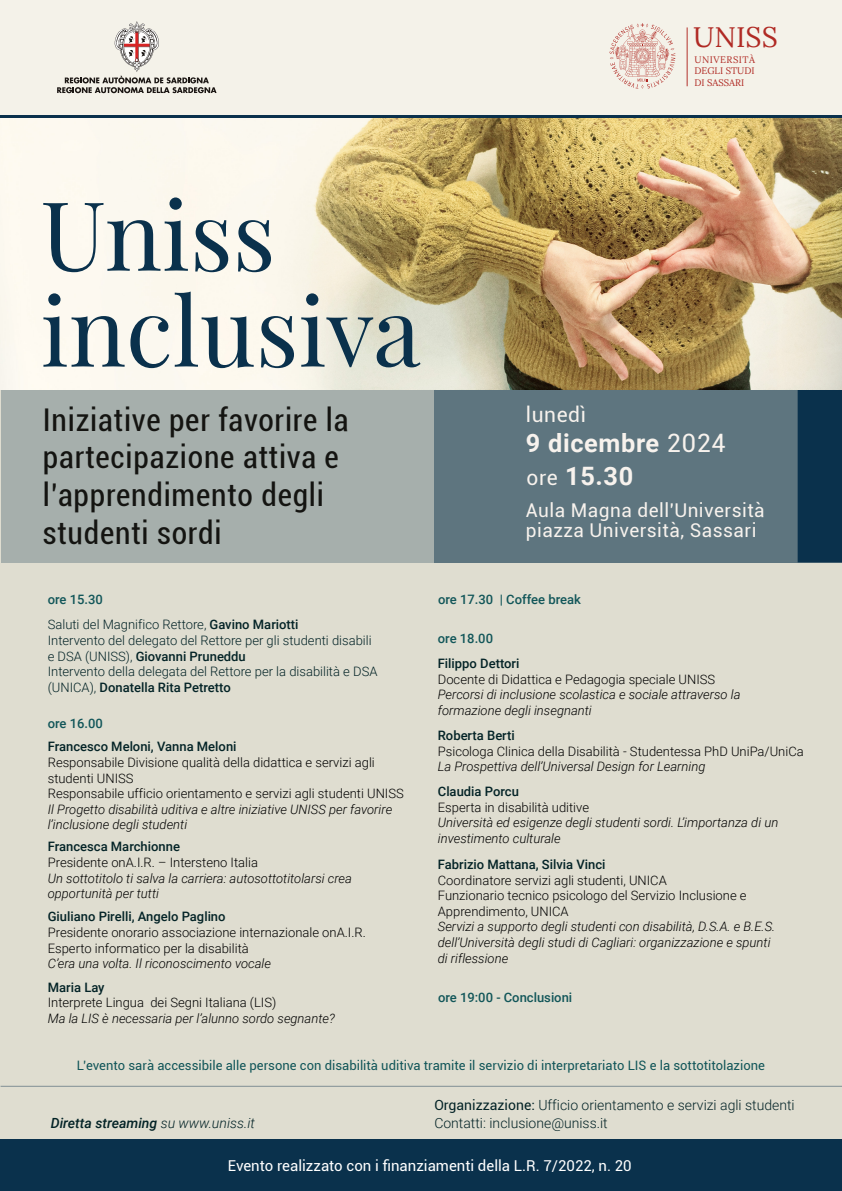
<style>
.page{position:relative;width:842px;height:1191px;background:#fff}
.page>*{position:absolute;margin:0;border:0;box-sizing:border-box;transform-origin:0 0}
.t1{font:95.9px/95.9px "Playfair Display";color:#0a314c}
.t2{font:condensed 31.4px/37.6px "Roboto";letter-spacing:.025em;color:#141411}
.t3{font:28.3px "Lora";color:#b02a24}
.t4{font:700 25.3px/32.5px "Roboto";letter-spacing:.025em;color:#f7f2ed}
.t5{font:21px "Roboto";letter-spacing:.025em;color:#f7f2ed}
.t6{font:19px/19.7px "Roboto";letter-spacing:.025em;color:#f7f2ed}
.t7{font:15px "Roboto";color:#fff}
.t8{font:300 14px "Roboto";color:#032326}
.t9{font:italic 500 14px "Roboto";color:#032326}
.t10{font:italic 300 13px/15.6px "Roboto";color:#000}
.t11{font:300 13px/15.6px "Roboto";color:#000}
.t12{font:300 13px/15.6px "Roboto";color:#032326}
.t13{font:500 13px "Roboto";color:#032326}
.t14{font:13px "Roboto";color:#125659}
.t15{font:500 13px "Roboto";color:#125659}
.t16{font:9.5px/11.8px "Lora";color:#b02a24;text-align:justify}
.s1{font-weight:400}
.s2{font-weight:400;font-size:21px}
.s3{font-weight:500}
.s4{font-weight:300}
</style>
<div class="page">
<div style="left:0;top:388px;width:842px;height:797px;background:#dfddd0"></div>
<div style="left:0;top:0;width:842px;height:283px;background:#f4f2e9"></div>
<div style="left:0;top:1139px;width:842px;height:52px;background:#0a314c"></div>
<svg style="left:609px;top:23px;width:66px;height:66px"></svg>
<hr style="left:687px;top:27px;width:1px;height:59px;background:#b02a24">
<div style="left:1px;top:388px;width:841px;height:174px;background:#a6afac"></div>
<div style="left:434px;top:388px;width:408px;height:174px;background:#5e757f"></div>
<div style="left:798px;top:388px;width:44px;height:174px;background:#0a314c"></div>
<svg style="left:57px;top:21px;width:160px;height:72px"></svg>
<img style="left:0;top:118px;width:842px;height:271px">
<hr style="left:1px;top:1085px;width:841px;height:1px;background:#0e314c">
<hr style="left:0;top:115px;width:842px;height:3px;background:#0a314c">
<h3 class="t3" style="left:693px;top:16px;width:86px">UNISS</h3>
<p class="t16" style="left:694px;top:53px;width:62px">UNIVERSITÀ DEGLI STUDI DI SASSARI</p>
<h1 class="t1" style="left:41px;top:186px;width:381px">Uniss inclusiva</h1>
<h2 class="t2" style="left:43px;top:400px;width:307px">Iniziative per favorire la partecipazione attiva e l’apprendimento degli studenti sordi</h2>
<h3 class="t5" style="left:526px;top:400px;width:61px">lunedì</h3>
<h3 class="t4" style="left:526px;top:426px;width:201px">9 dicembre <span class="s1">2024 </span><span class="s2">ore</span> 15.30</h3>
<h3 class="t6" style="left:526px;top:500px;width:240px">Aula Magna dell'Università piazza Università, Sassari</h3>
<p class="t15" style="left:48px;top:590px;width:57px">ore 15.30</p>
<p class="t12" style="left:48px;top:616px;width:331px">Saluti del Magnifico Rettore, <span class="s3">Gavino Mariotti<br></span>Intervento del delegato del Rettore per gli studenti disabili e DSA (UNISS), <span class="s3">Giovanni Pruneddu<br></span>Intervento della delegata del Rettore per la disabilità e DSA (UNICA), <span class="s3">Donatella Rita Petretto</span></p>
<p class="t15" style="left:48px;top:714px;width:57px">ore 16.00</p>
<p class="t13" style="left:48px;top:737px;width:190px">Francesco Meloni, Vanna Meloni</p>
<p class="t11" style="left:48px;top:754px;width:357px">Responsabile Divisione qualità della didattica e servizi agli studenti UNISS<br>Responsabile ufficio orientamento e servizi agli studenti UNISS</p>
<p class="t10" style="left:48px;top:801px;width:346px">Il Progetto disabilità uditiva e altre iniziative UNISS per favorire l’inclusione degli studenti</p>
<p class="t13" style="left:48px;top:837px;width:134px">Francesca Marchionne</p>
<p class="t11" style="left:48px;top:854px;width:212px">Presidente onA.I.R. – Intersteno Italia</p>
<p class="t10" style="left:48px;top:869px;width:306px">Un sottotitolo ti salva la carriera: autosottotitolarsi crea opportunità per tutti</p>
<p class="t13" style="left:48px;top:907px;width:179px">Giuliano Pirelli, Angelo Paglino</p>
<p class="t11" style="left:48px;top:924px;width:320px">Presidente onorario associazione internazionale onA.I.R.<br>Esperto informatico per la disabilità</p>
<p class="t10" style="left:48px;top:955px;width:225px">C’era una volta. Il riconoscimento vocale</p>
<p class="t13" style="left:48px;top:977px;width:58px">Maria Lay</p>
<p class="t11" style="left:48px;top:994px;width:230px">Interprete Lingua dei Segni Italiana (LIS)</p>
<p class="t10" style="left:48px;top:1009px;width:289px">Ma la LIS è necessaria per l’alunno sordo segnante?</p>
<p class="t15" style="left:438px;top:590px;width:144px">ore 17.30 | Coffee break</p>
<p class="t15" style="left:438px;top:629px;width:57px">ore 18.00</p>
<p class="t13" style="left:438px;top:654px;width:83px">Filippo Dettori</p>
<p class="t11" style="left:438px;top:670px;width:279px">Docente di Didattica e Pedagogia speciale UNISS</p>
<p class="t10" style="left:438px;top:686px;width:304px">Percorsi di inclusione scolastica e sociale attraverso la formazione degli insegnanti</p>
<p class="t13" style="left:438px;top:726px;width:78px">Roberta Berti</p>
<p class="t11" style="left:438px;top:742px;width:367px">Psicologa Clinica della Disabilità - Studentessa PhD UniPa/UniCa</p>
<p class="t10" style="left:438px;top:758px;width:269px">La Prospettiva dell’Universal Design for Learning</p>
<p class="t13" style="left:438px;top:782px;width:83px">Claudia Porcu</p>
<p class="t11" style="left:438px;top:798px;width:153px">Esperta in disabilità uditive</p>
<p class="t10" style="left:438px;top:814px;width:342px">Università ed esigenze degli studenti sordi. L’importanza di un investimento culturale</p>
<p class="t13" style="left:438px;top:855px;width:169px">Fabrizio Mattana, Silvia Vinci</p>
<p class="t11" style="left:438px;top:871px;width:310px">Coordinatore servizi agli studenti, UNICA<br>Funzionario tecnico psicologo del Servizio Inclusione e<br>Apprendimento, UNICA</p>
<p class="t10" style="left:438px;top:918px;width:339px">Servizi a supporto degli studenti con disabilità, D.S.A. e B.E.S. dell’Università degli studi di Cagliari: organizzazione e spunti di riflessione</p>
<p class="t15" style="left:438px;top:988px;width:136px">ore 19:00 - Conclusioni</p>
<p class="t14" style="left:77px;top:1056px;width:689px">L’evento sarà accessibile alle persone con disabilità uditiva tramite il servizio di interpretariato LIS e la sottotitolazione</p>
<p class="t8" style="left:434px;top:1095px;width:362px"><span class="s1">Organizzazione:</span> Ufficio orientamento e servizi agli studenti</p>
<p class="t9" style="left:51px;top:1112px;width:206px">Diretta streaming <span class="s4">su www.uniss.it</span></p>
<p class="t8" style="left:434px;top:1112px;width:175px">Contatti: inclusione@uniss.it</p>
<p class="t7" style="left:228px;top:1155px;width:405px">Evento realizzato con i finanziamenti della L.R. 7/2022, n. 20</p>
</div>
